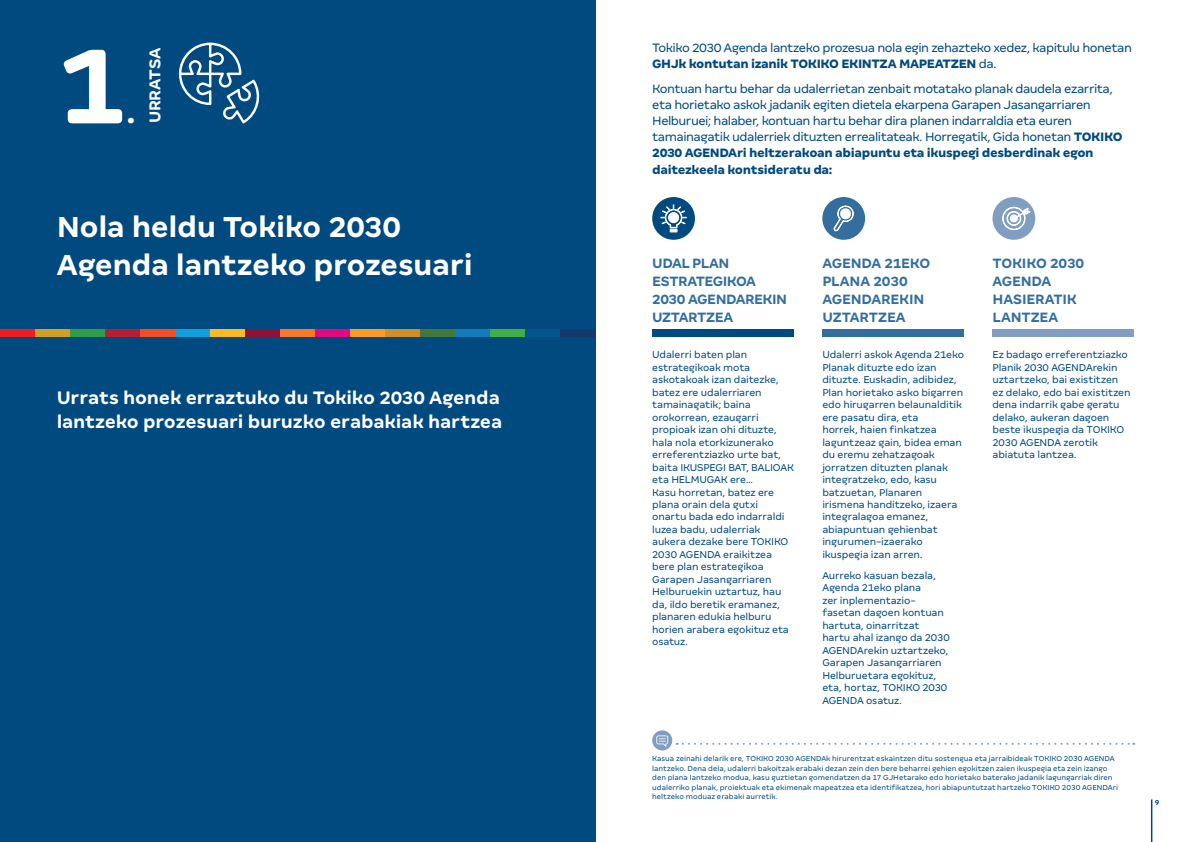
<style>
.page{position:relative;width:1191px;height:842px;background:#fff}
.page>*{position:absolute;margin:0;border:0;box-sizing:border-box;transform-origin:0 0}
.t1{font:700 119.9px "Margem Rounded";color:#fff}
.t2{font:700 36.9px "Margem Rounded";color:#fff}
.t3{font:700 32px/38.4px "Margem";letter-spacing:-.015em;color:#fff}
.t4{font:700 20px/24px "Margem";letter-spacing:-.01em;color:#fff}
.t5{font:700 17.5px "Margem Rounded";letter-spacing:-.01em;color:#fff}
.t6{font:700 15px/18px "Margem";letter-spacing:-.02em;color:#346e9f}
.t7{font:13.5px/16.2px "Margem";letter-spacing:-.035em;color:#004a7f}
.t8{font:11px/12.5px "Margem";letter-spacing:-.01em;color:#004a7f}
.t9{font:8px/9.6px "Margem";color:#004a7f}
.t10{font:700 8px "Margem";color:#004a7f}
.s1{font-weight:800}
</style>
<div class="page">
<hr style="left:1150px;top:799px;width:2px;height:43px;background:#004a7f">
<div style="left:822px;top:330px;width:142px;height:7px;background:#346e9f"></div>
<div style="left:652px;top:330px;width:142px;height:7px;background:#004a7f"></div>
<div style="left:992px;top:330px;width:142px;height:7px;background:#819ec2"></div>
<div style="left:0;top:0;width:595px;height:842px;background:#004a7f"></div>
<div style="left:0;top:330px;width:35px;height:7px;background:#ee1d23"></div>
<div style="left:35px;top:330px;width:35px;height:7px;background:#d19f24"></div>
<div style="left:70px;top:330px;width:35px;height:7px;background:#2e9e48"></div>
<div style="left:105px;top:330px;width:35px;height:7px;background:#b61f32"></div>
<div style="left:140px;top:330px;width:35px;height:7px;background:#f04d28"></div>
<div style="left:175px;top:330px;width:35px;height:7px;background:#12a0db"></div>
<div style="left:210px;top:330px;width:35px;height:7px;background:#fcb825"></div>
<div style="left:245px;top:330px;width:35px;height:7px;background:#8e1238"></div>
<div style="left:280px;top:330px;width:35px;height:7px;background:#f4792a"></div>
<div style="left:315px;top:330px;width:35px;height:7px;background:#e20980"></div>
<div style="left:350px;top:330px;width:35px;height:7px;background:#f89c27"></div>
<div style="left:385px;top:330px;width:35px;height:7px;background:#cf8f26"></div>
<div style="left:420px;top:330px;width:35px;height:7px;background:#43783d"></div>
<div style="left:455px;top:330px;width:35px;height:7px;background:#167bba"></div>
<div style="left:490px;top:330px;width:35px;height:7px;background:#40ae49"></div>
<div style="left:525px;top:330px;width:35px;height:7px;background:#01568d"></div>
<div style="left:560px;top:330px;width:35px;height:7px;background:#17396a"></div>
<svg style="left:179px;top:43px;width:81px;height:80px"></svg>
<svg style="left:683px;top:743px;width:451px;height:2px"></svg>
<div style="left:822px;top:197px;width:43px;height:43px;background:#346e9f;border-radius:50%"></div>
<div style="left:652px;top:730px;width:20px;height:20px;background:#819ec2;border-radius:50%"></div>
<svg style="left:656px;top:735px;width:12px;height:12px"></svg>
<div style="left:652px;top:197px;width:43px;height:43px;background:#004a7f;border-radius:50%"></div>
<svg style="left:833px;top:205px;width:21px;height:26px"></svg>
<div style="left:992px;top:197px;width:43px;height:43px;background:#819ec2;border-radius:50%"></div>
<svg style="left:1002px;top:206px;width:28px;height:24px"></svg>
<svg style="left:660px;top:205px;width:26px;height:27px"></svg>
<div style="left:668px;top:213px;width:10px;height:10px;background:#fff;border-radius:50%"></div>
<div style="left:668px;top:212px;width:11px;height:11px;border:1px solid #fff;border-radius:50%"></div>
<h1 class="t1" style="left:57px;top:15px;width:71px">1</h1>
<h2 class="t2" style="left:126px;top:90px;width:11px">.</h2>
<h3 class="t5" style="left:145px;top:123px;width:77px;rotate:-90deg">URRATSA</h3>
<h3 class="t3" style="left:57px;top:207px;width:417px">Nola heldu Tokiko 2030<br>Agenda lantzeko prozesuari</h3>
<h3 class="t4" style="left:57px;top:386px;width:447px">Urrats honek erraztuko du Tokiko 2030 Agenda lantzeko prozesuari buruzko erabakiak hartzea</h3>
<p class="t7" style="left:652px;top:39px;width:481px">Tokiko 2030 Agenda lantzeko prozesua nola egin zehazteko xedez, kapitulu honetan<br><span class="s1">GHJk kontutan izanik TOKIKO EKINTZA MAPEATZEN</span> da.</p>
<p class="t7" style="left:652px;top:80px;width:472px">Kontuan hartu behar da udalerrietan zenbait motatako planak daudela ezarrita, eta horietako askok jadanik egiten dietela ekarpena Garapen Jasangarriaren Helburuei; halaber, kontuan hartu behar dira planen indarraldia eta euren tamainagatik udalerriek dituzten errealitateak. Horregatik, Gida honetan <span class="s1">TOKIKO 2030 AGENDAri heltzerakoan abiapuntu eta ikuspegi desberdinak egon daitezkeela kontsideratu da:</span></p>
<h3 class="t6" style="left:652px;top:254px;width:136px">UDAL PLAN<br>ESTRATEGIKOA<br>2030 AGENDAREKIN<br>UZTARTZEA</h3>
<p class="t8" style="left:652px;top:348px;width:143px">Udalerri baten plan estrategikoak mota askotakoak izan daitezke, batez ere udalerriaren tamainagatik; baina orokorrean, ezaugarri propioak izan ohi dituzte, hala nola etorkizunerako erreferentziazko urte bat, baita IKUSPEGI BAT, BALIOAK eta HELMUGAK ere…<br>Kasu horretan, batez ere plana orain dela gutxi onartu bada edo indarraldi luzea badu, udalerriak aukera dezake bere TOKIKO<br>2030 AGENDA eraikitzea bere plan estrategikoa<br>Garapen Jasangarriaren<br>Helburuekin uztartuz, hau da, ildo beretik eramanez, planaren edukia helburu horien arabera egokituz eta osatuz.</p>
<h3 class="t6" style="left:822px;top:254px;width:109px">AGENDA 21EKO<br>PLANA 2030<br>AGENDAREKIN<br>UZTARTZEA</h3>
<p class="t8" style="left:822px;top:348px;width:143px">Udalerri askok Agenda 21eko<br>Planak dituzte edo izan dituzte. Euskadin, adibidez,<br>Plan horietako asko bigarren edo hirugarren belaunalditik ere pasatu dira, eta<br>horrek, haien finkatzea laguntzeaz gain, bidea eman du eremu zehatzagoak jorratzen dituzten planak integratzeko, edo, kasu batzuetan, Planaren irismena handitzeko, izaera integralagoa emanez, abiapuntuan gehienbat ingurumen-izaerako ikuspegia izan arren.</p>
<p class="t8" style="left:822px;top:569px;width:129px">Aurreko kasuan bezala,<br>Agenda 21eko plana<br>zer inplementazio&shy;fasetan dagoen kontuan hartuta, oinarritzat hartu ahal izango da 2030<br>AGENDArekin uztartzeko,<br>Garapen Jasangarriaren<br>Helburuetara egokituz, eta, hortaz, TOKIKO 2030<br>AGENDA osatuz.</p>
<h3 class="t6" style="left:992px;top:254px;width:93px">TOKIKO 2030<br>AGENDA<br>HASIERATIK<br>LANTZEA</h3>
<p class="t8" style="left:992px;top:348px;width:140px">Ez badago erreferentziazko<br>Planik 2030 AGENDArekin uztartzeko, bai existitzen ez delako, edo bai existitzen dena indarrik gabe geratu delako, aukeran dagoen beste ikuspegia da TOKIKO<br>2030 AGENDA zerotik abiatuta lantzea.</p>
<p class="t9" style="left:652px;top:754px;width:467px">Kasua zeinahi delarik ere, TOKIKO 2030 AGENDAk hirurentzat eskaintzen ditu sostengua eta jarraibideak TOKIKO 2030 AGENDA lantzeko. Dena dela, udalerri bakoitzak erabaki dezan zein den bere beharrei gehien egokitzen zaien ikuspegia eta zein izango den plana lantzeko modua, kasu guztietan gomendatzen da 17 GJHetarako edo horietako baterako jadanik lagungarriak diren udalerriko planak, proiektuak eta ekimenak mapeatzea eta identifikatzea, hori abiapuntutzat hartzeko TOKIKO 2030 AGENDAri heltzeko moduaz erabaki aurretik.</p>
<p class="t10" style="left:1154px;top:797px;width:6px">9</p>
</div>
